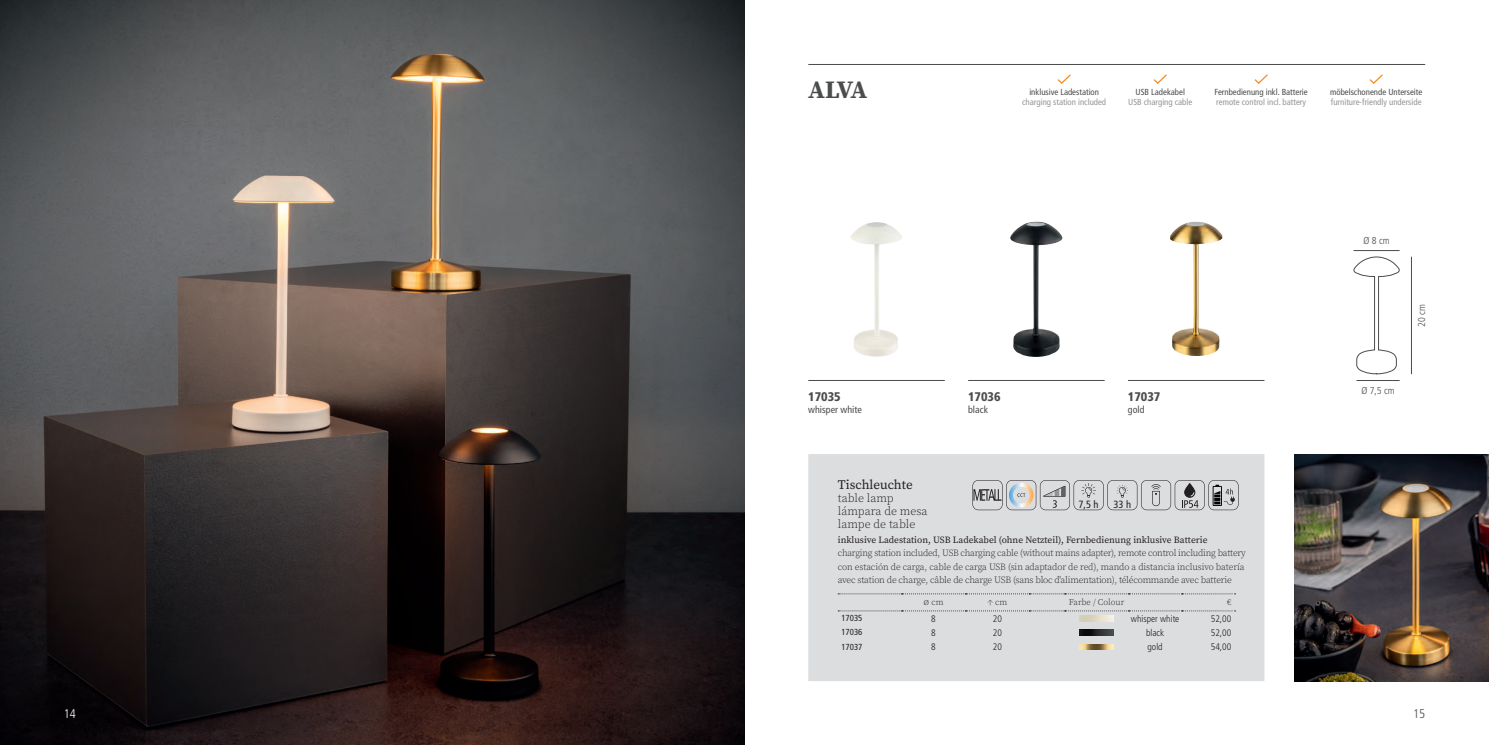
<style>
.page{position:relative;width:1489px;height:745px;background:#fff}
.page>*{position:absolute;margin:0;border:0;box-sizing:border-box;transform-origin:0 0}
.t1{font:700 25px "Source Serif Pro";color:#4b4c4d}
.t2{font:13.12px "Source Serif Pro";color:#231f20}
.t3{font:900 condensed 12.5px "Frutiger LT Std";color:#4b4c4d}
.t4{font:300 condensed 12.5px "Frutiger LT Std";color:#fff}
.t5{font:300 condensed 12.5px "Frutiger LT Std";color:#4b4c4d}
.t6{font:300 11.88px/13.1px "Source Serif Pro";color:#231f20}
.t7{font:condensed 10.5px "Frutiger LT Std";color:#231f20}
.t8{font:condensed 10px "Frutiger LT Std";color:#4b4c4d}
.t9{font:300 condensed 10px "Frutiger LT Std";color:#4b4c4d}
.t10{font:300 9.5px/13.5px "Source Serif Pro";letter-spacing:-.025em;color:#231f20}
.t11{font:9.5px "Source Serif Pro";color:#231f20}
.t12{font:300 condensed 9.5px "Frutiger LT Std";color:#231f20}
.t13{font:condensed 8.75px "Frutiger LT Std";color:#939598}
.t14{font:condensed 8.75px "Frutiger LT Std";color:#4b4c4d}
.t15{font:300 8.75px "Source Serif Pro";color:#231f20}
.t16{font:condensed 8.75px "Frutiger LT Std";color:#231f20}
</style>
<div class="page">
<img style="left:0;top:0;width:744px;height:744px">
<div style="left:808px;top:454px;width:456px;height:226px;background:#dcdddf"></div>
<hr style="left:808px;top:64px;width:616px;height:1px;background:#4b4c4d">
<img style="left:1294px;top:454px;width:194px;height:226px">
<svg style="left:1057px;top:74px;width:14px;height:10px"></svg>
<svg style="left:1153px;top:74px;width:14px;height:10px"></svg>
<svg style="left:1254px;top:74px;width:14px;height:10px"></svg>
<svg style="left:1369px;top:74px;width:14px;height:10px"></svg>
<img style="left:1010px;top:221px;width:52px;height:135px">
<img style="left:851px;top:222px;width:51px;height:134px">
<img style="left:1170px;top:221px;width:52px;height:135px">
<hr style="left:808px;top:380px;width:136px;height:1px;background:#4b4c4d">
<hr style="left:968px;top:380px;width:136px;height:1px;background:#4b4c4d">
<hr style="left:1127px;top:380px;width:137px;height:1px;background:#4b4c4d">
<hr style="left:1353px;top:250px;width:46px;height:1px;background:#4b4c4d">
<hr style="left:1410px;top:256px;width:1px;height:118px;background:#4b4c4d">
<hr style="left:1356px;top:380px;width:43px;height:1px;background:#4b4c4d">
<svg style="left:1353px;top:256px;width:46px;height:118px"></svg>
<svg style="left:972px;top:479px;width:266px;height:31px"></svg>
<svg style="left:838px;top:593px;width:397px;height:1px"></svg>
<svg style="left:838px;top:610px;width:397px;height:1px"></svg>
<img style="left:1079px;top:615px;width:34px;height:6px">
<img style="left:1079px;top:629px;width:34px;height:6px">
<img style="left:1079px;top:643px;width:34px;height:6px">
<h1 class="t1" style="left:808px;top:72px;width:61px">ALVA</h1>
<p class="t14" style="left:1029px;top:86px;width:71px">inklusive Ladestation</p>
<p class="t13" style="left:1022px;top:97px;width:85px">charging station included</p>
<p class="t14" style="left:1135px;top:86px;width:51px">USB Ladekabel</p>
<p class="t13" style="left:1128px;top:97px;width:66px">USB charging cable</p>
<p class="t14" style="left:1214px;top:86px;width:95px">Fernbedienung inkl. Batterie</p>
<p class="t13" style="left:1216px;top:97px;width:91px">remote control incl. battery</p>
<p class="t14" style="left:1329px;top:86px;width:94px">möbelschonende Unterseite</p>
<p class="t13" style="left:1330px;top:97px;width:92px">furniture-friendly underside</p>
<h3 class="t3" style="left:808px;top:388px;width:34px">17035</h3>
<p class="t8" style="left:808px;top:404px;width:55px">whisper white</p>
<h3 class="t3" style="left:968px;top:388px;width:34px">17036</h3>
<p class="t8" style="left:968px;top:404px;width:21px">black</p>
<h3 class="t3" style="left:1127px;top:388px;width:34px">17037</h3>
<p class="t8" style="left:1127px;top:404px;width:18px">gold</p>
<h2 class="t2" style="left:837px;top:475px;width:76px">Tischleuchte</h2>
<p class="t6" style="left:837px;top:491px;width:91px">table lamp lámpara de mesa lampe de table</p>
<p class="t11" style="left:837px;top:532px;width:371px">inklusive Ladestation, USB Ladekabel (ohne Netzteil), Fernbedienung inklusive Batterie</p>
<p class="t10" style="left:837px;top:546px;width:409px">charging station included, USB charging cable (without mains adapter), remote control including battery con estación de carga, cable de carga USB (sin adaptador de red), mando a distancia inclusivo batería avec station de charge, câble de charge USB (sans bloc d'alimentation), télécommande avec batterie</p>
<p class="t7" style="left:1078px;top:497px;width:22px">7,5 h</p>
<p class="t7" style="left:1113px;top:497px;width:19px">33 h</p>
<p class="t15" style="left:923px;top:596px;width:21px">Ø cm</p>
<p class="t15" style="left:987px;top:596px;width:21px">↑ cm</p>
<p class="t15" style="left:1068px;top:596px;width:57px">Farbe / Colour</p>
<p class="t15" style="left:1226px;top:596px;width:6px">€</p>
<p class="t16" style="left:841px;top:613px;width:22px">17035</p>
<p class="t12" style="left:931px;top:612px;width:6px">8</p>
<p class="t12" style="left:992px;top:612px;width:11px">20</p>
<p class="t12" style="left:1130px;top:612px;width:50px">whisper white</p>
<p class="t12" style="left:1210px;top:612px;width:22px">52,00</p>
<p class="t16" style="left:841px;top:627px;width:22px">17036</p>
<p class="t12" style="left:931px;top:626px;width:6px">8</p>
<p class="t12" style="left:992px;top:626px;width:11px">20</p>
<p class="t12" style="left:1145px;top:626px;width:20px">black</p>
<p class="t12" style="left:1210px;top:626px;width:22px">52,00</p>
<p class="t16" style="left:841px;top:641px;width:22px">17037</p>
<p class="t12" style="left:931px;top:641px;width:6px">8</p>
<p class="t12" style="left:992px;top:641px;width:11px">20</p>
<p class="t12" style="left:1147px;top:641px;width:17px">gold</p>
<p class="t12" style="left:1210px;top:641px;width:22px">54,00</p>
<p class="t9" style="left:1363px;top:235px;width:28px">Ø 8 cm</p>
<p class="t9" style="left:1415px;top:326px;width:24px;rotate:-90deg">20 cm</p>
<p class="t9" style="left:1361px;top:385px;width:35px">Ø 7,5 cm</p>
<h3 class="t4" style="left:64px;top:705px;width:14px">14</h3>
<h3 class="t5" style="left:1412px;top:705px;width:13px">15</h3>
</div>
